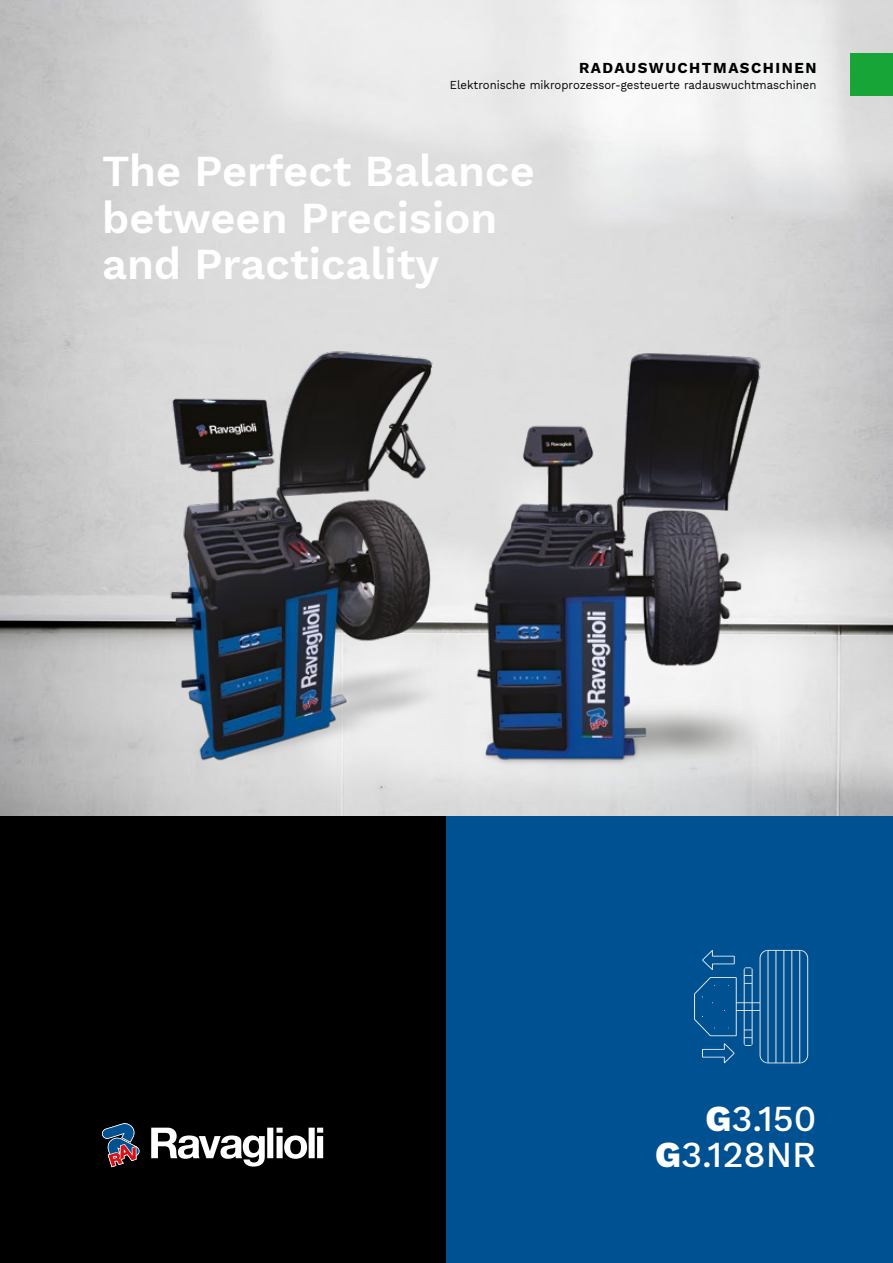
<style>
.page{position:relative;width:893px;height:1263px;background:#fff}
.page>*{position:absolute;margin:0;border:0;box-sizing:border-box;transform-origin:0 0}
.t1{font:600 43.5px/46.5px "Work Sans";color:#fff}
.t2{font:500 36px/36px "Work Sans";color:#fff;text-align:right}
.t3{font:700 15px "Work Sans";letter-spacing:.1em;color:#000}
.t4{font:12px "Work Sans";color:#000;scale:.95 1}
.s1{font-weight:800}
</style>
<div class="page">
<img style="left:0;top:0;width:893px;height:816px">
<div style="left:0;top:816px;width:446px;height:447px;background:#000"></div>
<div style="left:446px;top:816px;width:447px;height:447px;background:#005192"></div>
<img style="left:95px;top:318px;width:321px;height:495px">
<img style="left:416px;top:219px;width:418px;height:597px">
<svg style="left:151px;top:1128px;width:172px;height:38px"></svg>
<svg style="left:102px;top:1123px;width:38px;height:44px"></svg>
<div style="left:850px;top:53px;width:43px;height:43px;background:#18a538"></div>
<svg style="left:694px;top:949px;width:115px;height:115px"></svg>
<svg style="left:709px;top:999px;width:7px;height:7px"></svg>
<div style="left:721px;top:1007px;width:7px;height:7px;background:#005192"></div>
<p class="t3" style="left:579px;top:56px;width:239px">RADAUSWUCHTMASCHINEN</p>
<p class="t4" style="left:450px;top:76px;width:387px">Elektronische mikroprozessor-gesteuerte radauswuchtmaschinen</p>
<h1 class="t1" style="left:102px;top:146px;width:434px">The Perfect Balance between Precision and Practicality</h1>
<h2 class="t2" style="left:655px;top:1099px;width:163px"><span class="s1">G</span>3.150<br><span class="s1">G</span>3.128NR</h2>
</div>
